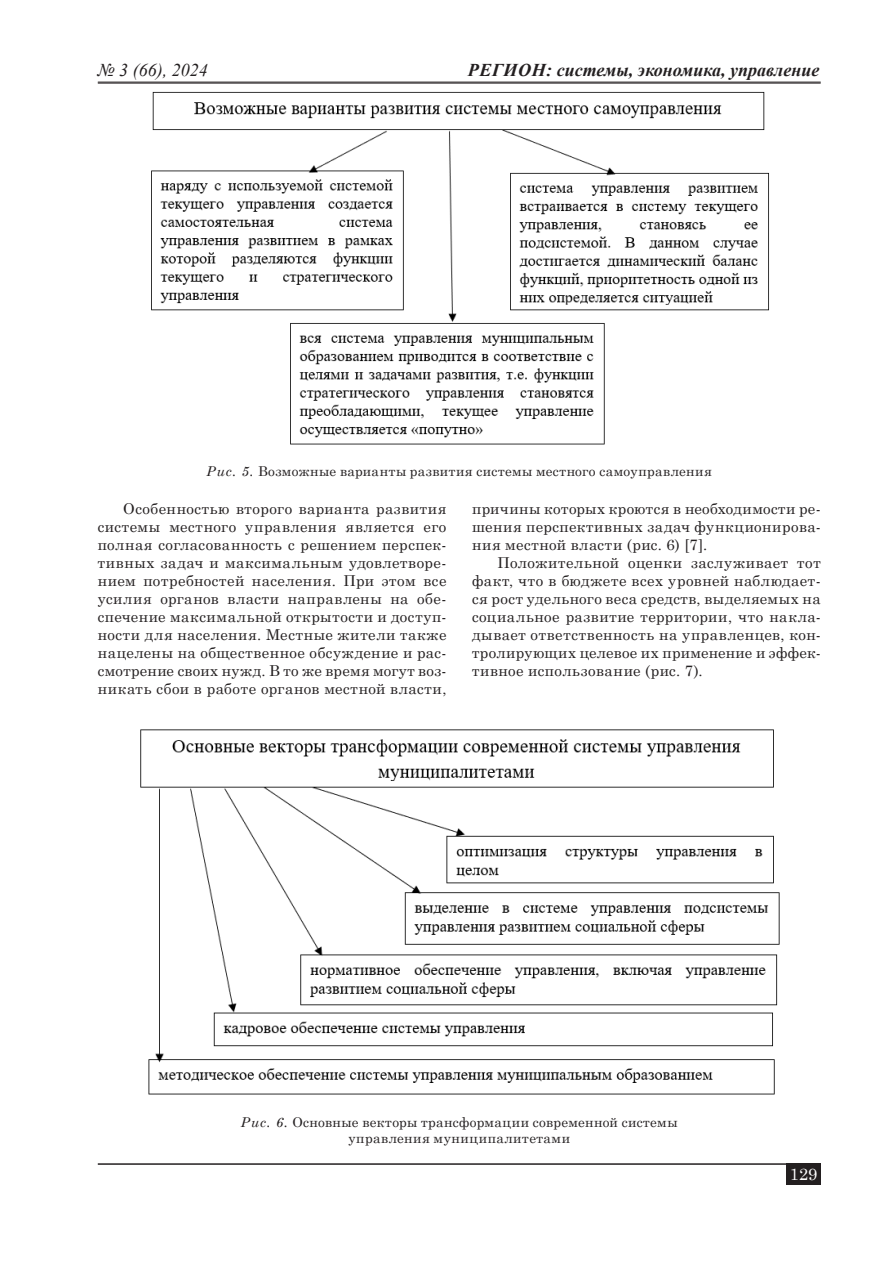
<style>
.page{position:relative;width:893px;height:1263px;background:#fff}
.page>*{position:absolute;margin:0;border:0;box-sizing:border-box;transform-origin:0 0}
.t1{font:italic 700 18px "Times New Roman";color:#231f20}
.t2{font:italic 18px "Times New Roman";color:#231f20}
.t3{font:16.5px "Century Schoolbook";color:#fff}
.t4{font:15px/18px "Century Schoolbook";letter-spacing:.025em;color:#231f20;text-align:justify}
.t5{font:13.5px/16.2px "Century Schoolbook";letter-spacing:.03em;color:#231f20;text-align:center}
.s1{font-style:italic}
</style>
<div class="page">
<hr style="left:98px;top:1163px;width:723px;height:2px;background:#231f20">
<div style="left:787px;top:1163px;width:34px;height:21px;background:#231f20"></div>
<hr style="left:98px;top:82px;width:723px;height:1px;background:#231f20">
<hr style="left:98px;top:83px;width:723px;height:1px;background:#231f20">
<img style="left:151px;top:91px;width:618px;height:354px">
<img style="left:140px;top:729px;width:640px;height:366px">
<p class="t2" style="left:98px;top:58px;width:111px">№ 3 (66), 2024</p>
<p class="t1" style="left:468px;top:58px;width:353px">Регион: системы, экономика, управление</p>
<p class="t5" style="left:207px;top:462px;width:507px"><span class="s1">Рис. 5.</span> Возможные варианты развития системы местного самоуправления</p>
<p class="t4" style="left:98px;top:498px;width:350px;text-indent:26px">Особенностью второго варианта развития системы местного управления является его полная согласованность с решением перспек&shy;тивных задач и максимальным удовлетворе&shy;нием потребностей населения. При этом все усилия органов власти направлены на обе&shy;спечение максимальной открытости и доступ&shy;ности для населения. Местные жители также нацелены на общественное обсуждение и рас&shy;смотрение своих нужд. В то же время могут воз&shy;никать сбои в работе органов местной власти,</p>
<p class="t4" style="left:472px;top:498px;width:350px">причины которых кроются в необходимости ре&shy;шения перспективных задач функционирова&shy;ния местной власти (рис. 6) [7].</p>
<p class="t4" style="left:472px;top:552px;width:350px;text-indent:26px">Положительной оценки заслуживает тот факт, что в бюджете всех уровней наблюдает&shy;ся рост удельного веса средств, выделяемых на социальное развитие территории, что накла&shy;дывает ответственность на управленцев, кон&shy;тролирующих целевое их применение и эффек&shy;тивное использование (рис. 7).</p>
<p class="t5" style="left:241px;top:1112px;width:438px"><span class="s1">Рис. 6.</span> Основные векторы трансформации современной системы управления муниципалитетами</p>
<p class="t3" style="left:790px;top:1160px;width:29px">129</p>
</div>
